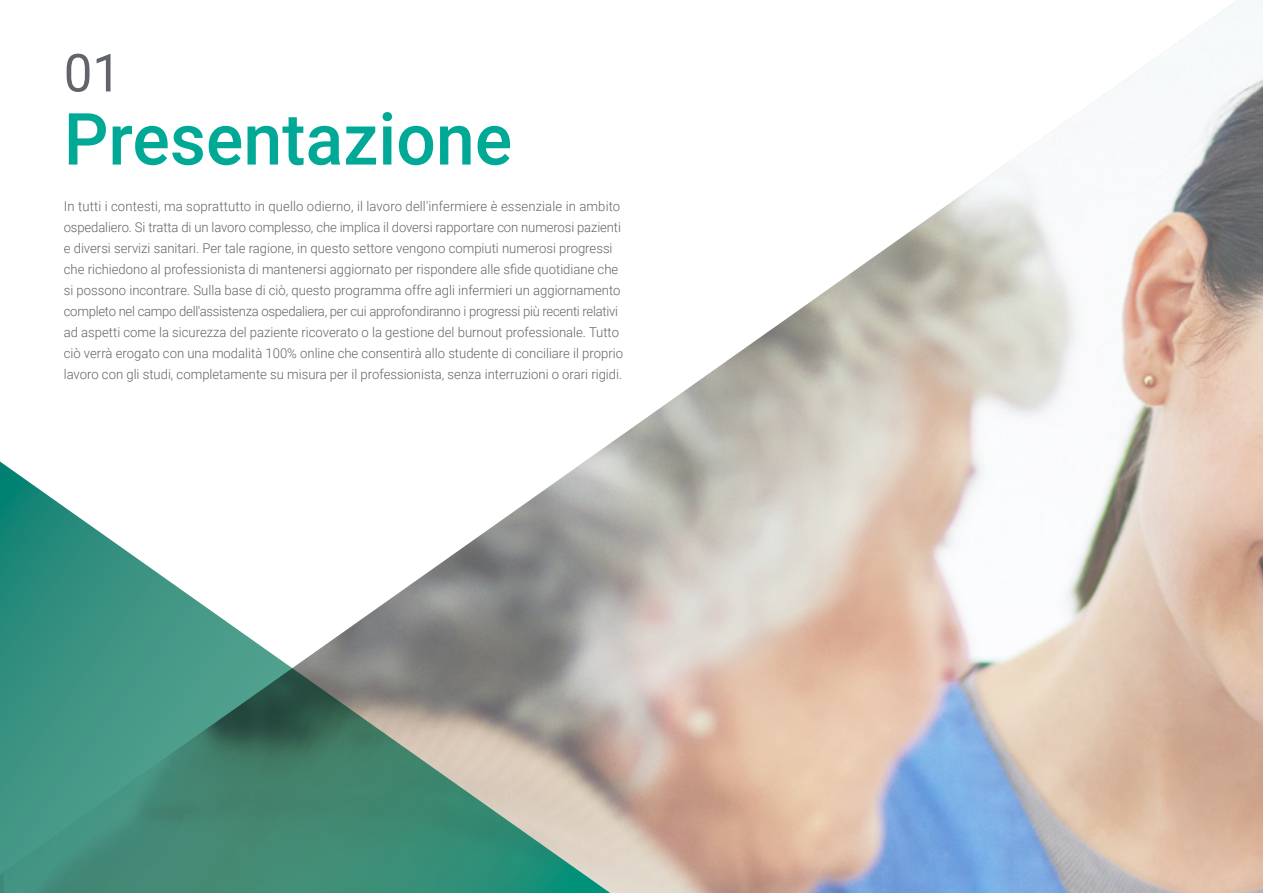
<style>
.page{position:relative;width:1263px;height:893px;background:#fff}
.page>*{position:absolute;margin:0;border:0;box-sizing:border-box;transform-origin:0 0}
.t1{font:500 72px "Roboto";color:#00a996}
.t2{font:52.5px "Roboto";color:#61646a}
.t3{font:300 13.5px/21px "Roboto";color:#61646a}
</style>
<div class="page">
<img style="left:607px;top:0;width:656px;height:893px">
<svg style="left:0;top:446px;width:640px;height:447px"></svg>
<h2 class="t2" style="left:64px;top:36px;width:59px">01</h2>
<h1 class="t1" style="left:64px;top:89px;width:450px">Presentazione</h1>
<p class="t3" style="left:64px;top:195px;width:561px">In tutti i contesti, ma soprattutto in quello odierno, il lavoro dell'infermiere è essenziale in ambito ospedaliero. Si tratta di un lavoro complesso, che implica il doversi rapportare con numerosi pazienti e diversi servizi sanitari. Per tale ragione, in questo settore vengono compiuti numerosi progressi che richiedono al professionista di mantenersi aggiornato per rispondere alle sfide quotidiane che si possono incontrare. Sulla base di ciò, questo programma offre agli infermieri un aggiornamento completo nel campo dell'assistenza ospedaliera, per cui approfondiranno i progressi più recenti relativi ad aspetti come la sicurezza del paziente ricoverato o la gestione del burnout professionale. Tutto ciò verrà erogato con una modalità 100% online che consentirà allo studente di conciliare il proprio lavoro con gli studi, completamente su misura per il professionista, senza interruzioni o orari rigidi.</p>
</div>
